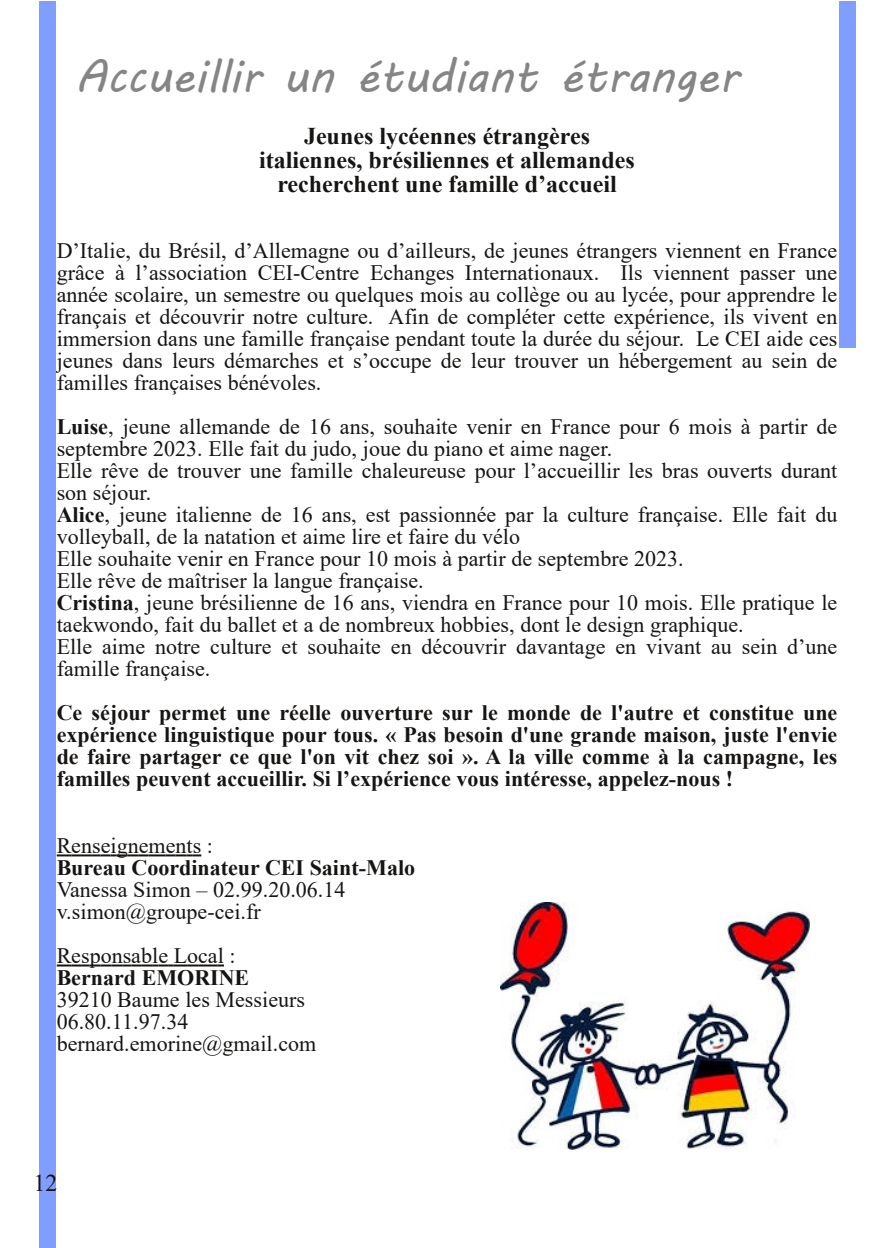
<style>
.page{position:relative;width:896px;height:1248px;background:#fff}
.page>*{position:absolute;margin:0;border:0;box-sizing:border-box;transform-origin:0 0}
.t1{font:46px "MV Boli";color:#858585}
.t2{font:700 24px/24px "Times New Roman";color:#171513;text-align:center}
.t3{font:24px "Times New Roman";color:#171513}
.t4{font:22px/22px "Times New Roman";color:#171513}
.t5{font:700 22px/22px "Times New Roman";color:#171513;text-align:justify}
.s1{font-weight:700}
</style>
<div class="page">
<svg style="left:57px;top:854px;width:144px;height:2px"></svg>
<svg style="left:57px;top:964px;width:167px;height:2px"></svg>
<div style="left:39px;top:1px;width:16px;height:1246px;background:#7f9eff"></div>
<div style="left:839px;top:1px;width:16px;height:347px;background:#7f9eff"></div>
<img style="left:501px;top:902px;width:309px;height:247px">
<h1 class="t1" style="left:76px;top:45px;width:664px">Accueillir un étudiant étranger</h1>
<p class="t2" style="left:259px;top:123px;width:377px">Jeunes lycéennes étrangères italiennes, brésiliennes et allemandes recherchent une famille d’accueil</p>
<p class="t4" style="left:57px;top:239px;width:782px;text-align:justify">D’Italie, du Brésil, d’Allemagne ou d’ailleurs, de jeunes étrangers viennent en France grâce à l’association CEI-Centre Echanges Internationaux. Ils viennent passer une année scolaire, un semestre ou quelques mois au collège ou au lycée, pour apprendre le français et découvrir notre culture. Afin de compléter cette expérience, ils vivent en immersion dans une famille française pendant toute la durée du séjour. Le CEI aide ces jeunes dans leurs démarches et s’occupe de leur trouver un hébergement au sein de familles françaises bénévoles.</p>
<p class="t4" style="left:57px;top:415px;width:782px"><span class="s1">Luise</span>, jeune allemande de 16 ans, souhaite venir en France pour 6 mois à partir de septembre 2023. Elle fait du judo, joue du piano et aime nager.<br>Elle rêve de trouver une famille chaleureuse pour l’accueillir les bras ouverts durant son séjour.<br><span class="s1">Alice</span>, jeune italienne de 16 ans, est passionnée par la culture française. Elle fait du volleyball, de la natation et aime lire et faire du vélo<br>Elle souhaite venir en France pour 10 mois à partir de septembre 2023.<br>Elle rêve de maîtriser la langue française.<br><span class="s1">Cristina</span>, jeune brésilienne de 16 ans, viendra en France pour 10 mois. Elle pratique le taekwondo, fait du ballet et a de nombreux hobbies, dont le design graphique.<br>Elle aime notre culture et souhaite en découvrir davantage en vivant au sein d’une famille française.</p>
<p class="t5" style="left:57px;top:701px;width:782px">Ce séjour permet une réelle ouverture sur le monde de l'autre et constitue une expérience linguistique pour tous. « Pas besoin d'une grande maison, juste l'envie de faire partager ce que l'on vit chez soi ». A la ville comme à la campagne, les familles peuvent accueillir. Si l’expérience vous intéresse, appelez-nous !</p>
<p class="t4" style="left:57px;top:833px;width:158px">Renseignements :</p>
<p class="t5" style="left:57px;top:855px;width:360px">Bureau Coordinateur CEI Saint-Malo</p>
<p class="t4" style="left:57px;top:877px;width:290px">Vanessa Simon – 02.99.20.06.14 v.simon@groupe-cei.fr</p>
<p class="t4" style="left:57px;top:943px;width:180px">Responsable Local :</p>
<p class="t5" style="left:57px;top:965px;width:194px">Bernard EMORINE</p>
<p class="t4" style="left:57px;top:987px;width:261px">39210 Baume les Messieurs<br>06.80.11.97.34 bernard.emorine@gmail.com</p>
<p class="t3" style="left:33px;top:1166px;width:25px">12</p>
</div>
